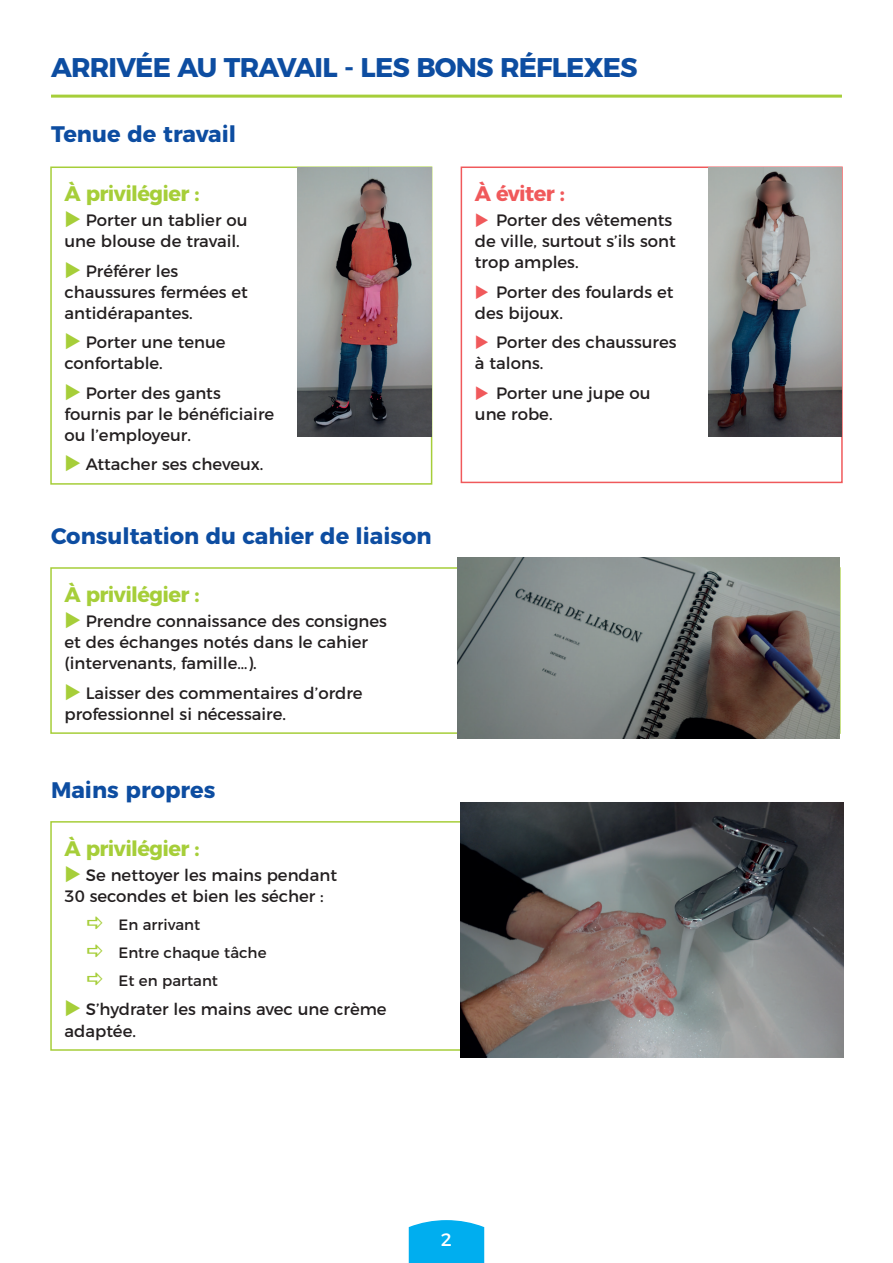
<style>
.page{position:relative;width:893px;height:1263px;background:#fff}
.page>*{position:absolute;margin:0;border:0;box-sizing:border-box;transform-origin:0 0}
.t1{font:700 27px "Montserrat";letter-spacing:-.03em;color:#0d4da1}
.t2{font:700 22.5px "Montserrat";color:#0d4da1}
.t3{font:700 21px "Montserrat";letter-spacing:-.03em;color:#a6ce39}
.t4{font:700 21px "Montserrat";letter-spacing:-.03em;color:#f0595b}
.t5{font:18px "Montserrat";color:#fff}
.t6{font:16.5px/21px "Montserrat";color:#231f20}
.t7{font:15px/28px "Montserrat";color:#231f20}
</style>
<div class="page">
<svg style="left:408px;top:1220px;width:77px;height:43px;background:#13b4f0"></svg>
<div style="left:461px;top:166px;width:382px;height:317px;border:2px solid #f0595b"></div>
<hr style="left:51px;top:95px;width:791px;height:3px;background:#a6ce39">
<div style="left:50px;top:166px;width:382px;height:319px;border:2px solid #a6ce39"></div>
<img style="left:708px;top:167px;width:134px;height:269px">
<img style="left:298px;top:167px;width:134px;height:269px">
<div style="left:50px;top:567px;width:791px;height:167px;border:2px solid #a6ce39"></div>
<img style="left:457px;top:557px;width:383px;height:181px">
<img style="left:460px;top:802px;width:383px;height:256px">
<h1 class="t1" style="left:51px;top:45px;width:588px">ARRIVÉE AU TRAVAIL - LES BONS RÉFLEXES</h1>
<h2 class="t2" style="left:51px;top:116px;width:187px">Tenue de travail</h2>
<p class="t3" style="left:65px;top:176px;width:137px">À privilégier :</p>
<p class="t6" style="left:65px;top:209px;width:185px;text-indent:21px">Porter un tablier ou une blouse de travail.</p>
<p class="t6" style="left:65px;top:259px;width:185px;text-indent:21px">Préférer les chaussures fermées et antidérapantes.</p>
<p class="t6" style="left:65px;top:331px;width:163px;text-indent:21px">Porter une tenue confortable.</p>
<p class="t6" style="left:65px;top:381px;width:211px;text-indent:21px">Porter des gants fournis par le bénéficiaire ou l’employeur.</p>
<p class="t6" style="left:86px;top:453px;width:179px">Attacher ses cheveux.</p>
<h2 class="t2" style="left:51px;top:518px;width:382px">Consultation du cahier de liaison</h2>
<p class="t3" style="left:65px;top:577px;width:137px">À privilégier :</p>
<p class="t6" style="left:65px;top:609px;width:324px;text-indent:21px">Prendre connaissance des consignes et des échanges notés dans le cahier (intervenants, famille…).</p>
<p class="t6" style="left:65px;top:681px;width:300px;text-indent:21px">Laisser des commentaires d’ordre professionnel si nécessaire.</p>
<h2 class="t2" style="left:51px;top:772px;width:166px">Mains propres</h2>
<p class="t3" style="left:65px;top:831px;width:137px">À privilégier :</p>
<p class="t6" style="left:65px;top:863px;width:274px;text-indent:21px">Se nettoyer les mains pendant<br>30 secondes et bien les sécher :</p>
<p class="t7" style="left:119px;top:909px;width:149px">En arrivant<br>Entre chaque tâche<br>Et en partant</p>
<p class="t6" style="left:65px;top:998px;width:324px;text-indent:21px">S’hydrater les mains avec une crème adaptée.</p>
<p class="t4" style="left:475px;top:176px;width:92px">À éviter :</p>
<p class="t6" style="left:475px;top:209px;width:202px;text-indent:21px">Porter des vêtements de ville, surtout s’ils sont trop amples.</p>
<p class="t6" style="left:475px;top:280px;width:200px;text-indent:21px">Porter des foulards et des bijoux.</p>
<p class="t6" style="left:475px;top:331px;width:203px;text-indent:21px">Porter des chaussures à talons.</p>
<p class="t6" style="left:475px;top:381px;width:177px;text-indent:21px">Porter une jupe ou une robe.</p>
<p class="t5" style="left:441px;top:1225px;width:13px">2</p>
</div>
